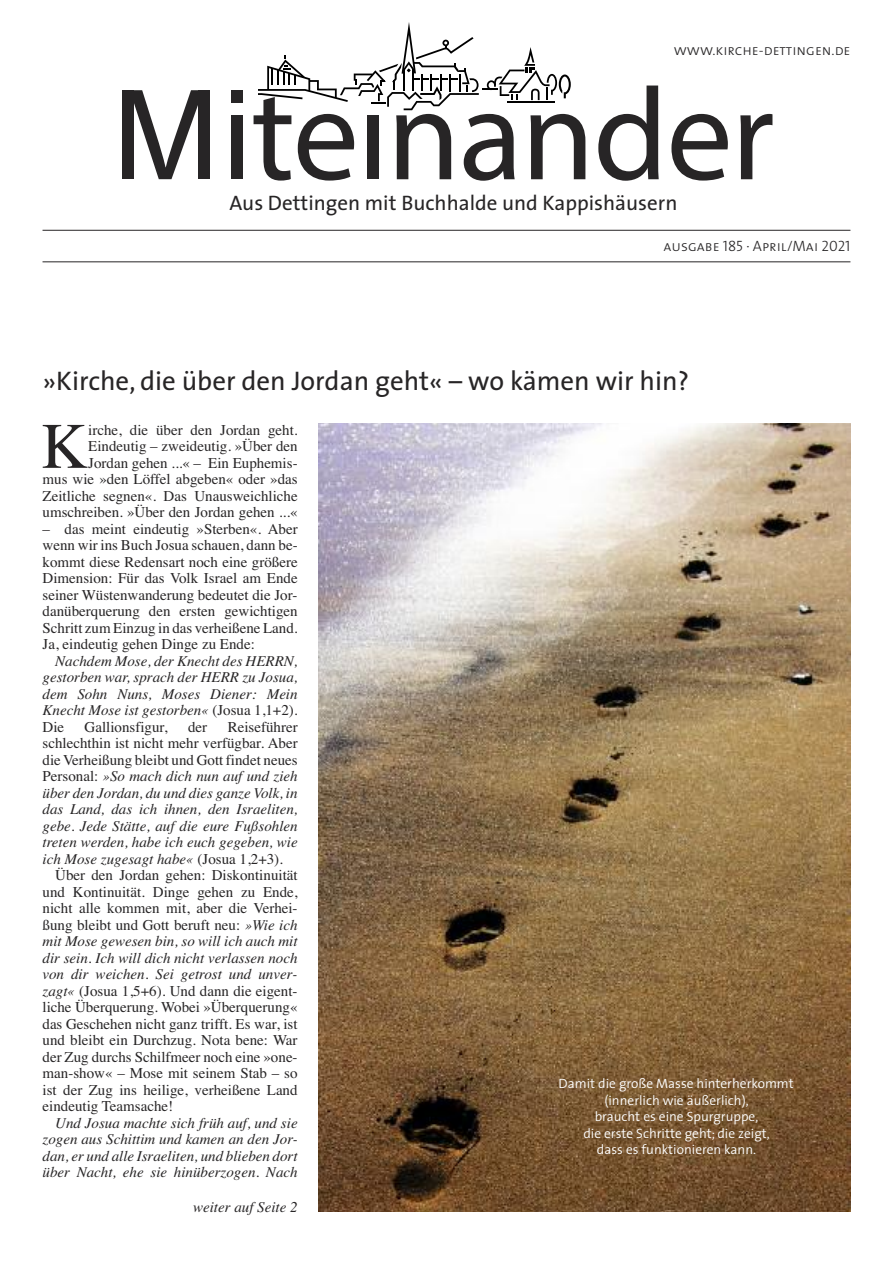
<style>
.page{position:relative;width:893px;height:1263px;background:#fff}
.page>*{position:absolute;margin:0;border:0;box-sizing:border-box;transform-origin:0 0}
.t1{font:64.8px "Times";color:#272526}
.t2{font:27px "The Sans";color:#272526}
.t3{font:21px "The Sans";color:#272526}
.t4{font:15px/16.5px "Times";color:#272526;text-align:right}
.t5{font:italic 15px/16.5px "Times";color:#272526;text-align:justify}
.t6{font:15px "The Sans Light Caps";color:#272526}
.t7{font:300 13.5px/16.5px "The Sans";color:#fff;text-align:center}
.s1{font-style:normal}
.s2{font-style:italic}
</style>
<div class="page">
<div style="left:231px;top:115px;width:12px;height:64px;background:#272526"></div>
<svg style="left:598px;top:86px;width:61px;height:95px"></svg>
<svg style="left:671px;top:114px;width:57px;height:67px"></svg>
<svg style="left:740px;top:114px;width:32px;height:65px"></svg>
<svg style="left:134px;top:90px;width:65px;height:89px"></svg>
<div style="left:122px;top:90px;width:12px;height:89px;background:#272526"></div>
<div style="left:199px;top:90px;width:11px;height:89px;background:#272526"></div>
<div style="left:231px;top:91px;width:12px;height:12px;background:#272526"></div>
<hr style="left:43px;top:230px;width:807px;height:1px;background:#272526">
<svg style="left:254px;top:22px;width:331px;height:159px"></svg>
<hr style="left:43px;top:262px;width:807px;height:1px;background:#272526">
<img style="left:319px;top:424px;width:531px;height:788px">
<p class="t6" style="left:674px;top:45px;width:178px">www.kirche-dettingen.de</p>
<h3 class="t3" style="left:230px;top:195px;width:449px">Aus Dettingen mit Buchhalde und Kappishäusern</h3>
<p class="t6" style="left:663px;top:241px;width:188px">ausgabe 185 · April/Mai 2021</p>
<h2 class="t2" style="left:43px;top:370px;width:648px">»Kirche, die über den Jordan geht« – wo kämen wir hin?</h2>
<p class="t4" style="left:43px;top:421px;width:257px">irche, die über den Jordan geht.<br>Eindeutig – zweideutig. »Über den<br>Jordan gehen ...« – Ein Euphemis-<br>mus wie »den Löffel abgeben« oder »das Zeitliche segnen«. Das Unausweichliche umschreiben. »Über den Jordan gehen ...«</p>
<p class="t4" style="left:43px;top:520px;width:257px;text-align:justify">– das meint eindeutig »Sterben«. Aber wenn wir ins Buch Josua schauen, dann be&shy;kommt diese Redensart noch eine größere Dimension: Für das Volk Israel am Ende seiner Wüstenwanderung bedeutet die Jor&shy;danüberquerung den ersten gewichtigen Schritt zum Einzug in das verheißene Land.<br>Ja, eindeutig gehen Dinge zu Ende:</p>
<p class="t5" style="left:43px;top:652px;width:257px;text-indent:13px">Nachdem Mose, der Knecht des HERRN, gestorben war, sprach der HERR zu Josua, dem Sohn Nuns, Moses Diener: Mein Knecht Mose ist gestorben« <span class="s1">(Josua 1,1+2).<br>Die</span></p>
<h1 class="t1" style="left:42px;top:408px;width:48px">K</h1>
<p class="t4" style="left:85px;top:718px;width:85px">Gallionsfigur,</p>
<p class="t4" style="left:188px;top:718px;width:21px">der</p>
<p class="t4" style="left:228px;top:718px;width:71px">Reiseführer</p>
<p class="t4" style="left:43px;top:735px;width:257px">schlechthin ist nicht mehr verfügbar. Aber</p>
<p class="t4" style="left:43px;top:751px;width:257px">die Verheißung bleibt und Gott findet neues</p>
<p class="t5" style="left:43px;top:768px;width:257px"><span class="s1">Personal:</span> »So mach dich nun auf und zieh</p>
<p class="t5" style="left:43px;top:784px;width:257px">über den Jordan, du und dies ganze Volk, in</p>
<p class="t5" style="left:43px;top:801px;width:257px">das Land, das ich ihnen, den Israeliten,</p>
<p class="t5" style="left:43px;top:817px;width:257px">gebe. Jede Stätte, auf die eure Fußsohlen</p>
<p class="t5" style="left:43px;top:834px;width:257px">treten werden, habe ich euch gegeben, wie</p>
<p class="t5" style="left:43px;top:850px;width:242px">ich Mose zugesagt habe« <span class="s1">(Josua 1,2+3).</span></p>
<p class="t4" style="left:55px;top:867px;width:244px">Über den Jordan gehen: Diskontinuität</p>
<p class="t4" style="left:43px;top:883px;width:257px">und Kontinuität. Dinge gehen zu Ende,</p>
<p class="t4" style="left:43px;top:900px;width:257px">nicht alle kommen mit, aber die Verhei-</p>
<p class="t4" style="left:43px;top:916px;width:257px">ßung bleibt und Gott beruft neu: <span class="s2">»Wie ich</span></p>
<p class="t5" style="left:43px;top:933px;width:257px">mit Mose gewesen bin, so will ich auch mit</p>
<p class="t5" style="left:43px;top:949px;width:257px">dir sein. Ich will dich nicht verlassen noch</p>
<p class="t5" style="left:43px;top:966px;width:256px">von dir weichen. Sei getrost und unver-</p>
<p class="t4" style="left:43px;top:982px;width:257px"><span class="s2">zagt«</span> (Josua 1,5+6). Und dann die eigent-</p>
<p class="t4" style="left:43px;top:999px;width:257px">liche Überquerung. Wobei »Überquerung«</p>
<p class="t4" style="left:43px;top:1015px;width:257px">das Geschehen nicht ganz trifft. Es war, ist</p>
<p class="t4" style="left:43px;top:1032px;width:257px">und bleibt ein Durchzug. Nota bene: War</p>
<p class="t4" style="left:43px;top:1048px;width:257px">der Zug durchs Schilfmeer noch eine »one-</p>
<p class="t4" style="left:43px;top:1065px;width:257px">man-show« – Mose mit seinem Stab – so</p>
<p class="t4" style="left:43px;top:1081px;width:257px">ist der Zug ins heilige, verheißene Land</p>
<p class="t4" style="left:43px;top:1098px;width:132px">eindeutig Teamsache!</p>
<p class="t5" style="left:43px;top:1114px;width:257px;text-indent:13px">Und Josua machte sich früh auf, und sie zogen aus Schittim und kamen an den Jor&shy;dan, er und alle Israeliten, und blieben dort über Nacht, ehe sie hinüberzogen. Nach</p>
<p class="t5" style="left:193px;top:1198px;width:106px">weiter auf Seite 2</p>
<p class="t7" style="left:558px;top:1077px;width:237px">Damit die große Masse hinterherkommt (innerlich wie äußerlich),<br>braucht es eine Spurgruppe,<br>die erste Schritte geht; die zeigt,<br>dass es funktionieren kann.</p>
</div>
